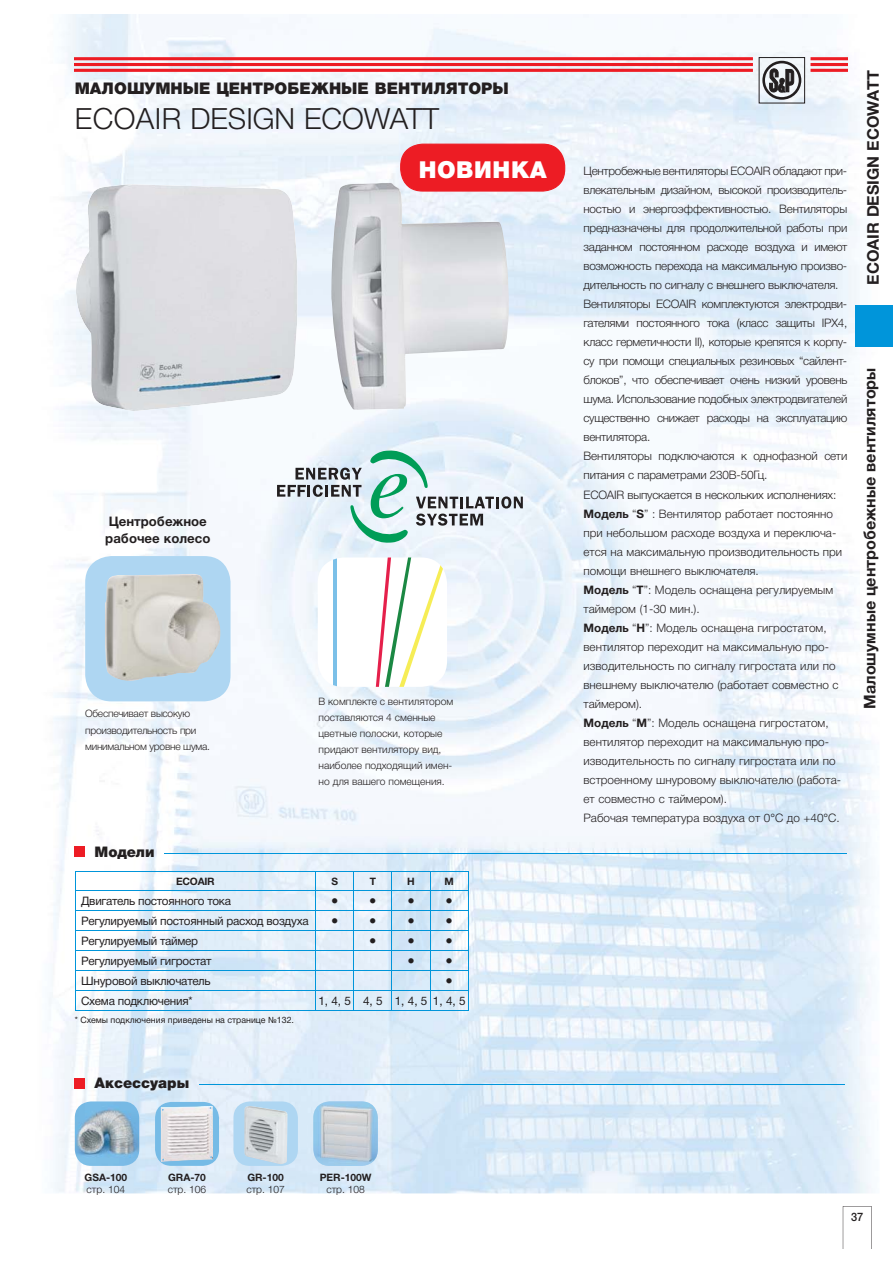
<style>
.page{position:relative;width:893px;height:1263px;background:#fff}
.page>*{position:absolute;margin:0;border:0;box-sizing:border-box;transform-origin:0 0}
.t1{font:300 29.25px "Helvetica Neue Cyr";color:#231f20}
.t2{font:900 23.4px "Helvetica Neue Cyr";letter-spacing:.025em;color:#fff}
.t3{font:700 16.05px "Helvetica Neue Cyr";color:#231f20}
.t4{font:900 16.05px "Helvetica Neue Cyr";color:#231f20}
.t5{font:900 14.7px "Helvetica Neue Cyr";color:#231f20}
.t6{font:300 14.7px "Helvetica Neue Cyr";color:#231f20}
.t7{font:700 13.2px/17.5px "Helvetica Neue Cyr";color:#231f20}
.t8{font:300 11.7px/19px "Helvetica Neue Cyr";letter-spacing:-.02em;color:#231f20}
.t9{font:11.7px "Helvetica Neue Cyr";letter-spacing:-.02em;color:#231f20}
.t10{font:500 11.7px "Helvetica Neue Cyr";color:#231f20;scale:.95 1}
.t11{font:300 10.2px/16px "Helvetica Neue Cyr";color:#231f20}
.t12{font:300 10.2px/16px "Helvetica Neue Cyr";letter-spacing:-.025em;color:#231f20}
.t13{font:700 10.2px "Helvetica Neue Cyr";color:#231f20}
.t14{font:8.85px "Helvetica Neue Cyr";color:#231f20}
.s1{font-weight:700}
</style>
<div class="page">
<img style="left:49px;top:15px;width:825px;height:1178px">
<div style="left:762px;top:61px;width:39px;height:39px;border:3px solid #231f20;border-radius:50%"></div>
<div style="left:759px;top:57px;width:46px;height:46px;border:1px solid #231f20"></div>
<svg style="left:769px;top:69px;width:25px;height:23px"></svg>
<hr style="left:75px;top:57px;width:678px;height:3px;background:#ed1c24">
<hr style="left:75px;top:63px;width:678px;height:3px;background:#ed1c24">
<hr style="left:75px;top:69px;width:678px;height:3px;background:#ed1c24">
<hr style="left:810px;top:57px;width:37px;height:3px;background:#ed1c24">
<hr style="left:810px;top:63px;width:37px;height:3px;background:#ed1c24">
<hr style="left:810px;top:69px;width:37px;height:3px;background:#ed1c24">
<div style="left:856px;top:305px;width:37px;height:42px;background:#0095da"></div>
<svg style="left:318px;top:558px;width:129px;height:129px"></svg>
<svg style="left:843px;top:1206px;width:29px;height:42px"></svg>
<div style="left:85px;top:556px;width:146px;height:145px;background:#aed6f2;border-radius:26px"></div>
<img style="left:105px;top:574px;width:116px;height:107px">
<div style="left:75px;top:846px;width:10px;height:11px;background:#ed1c24"></div>
<hr style="left:164px;top:853px;width:683px;height:1px;background:#0095da">
<hr style="left:75px;top:871px;width:241px;height:1px;background:#0095da">
<hr style="left:316px;top:871px;width:153px;height:1px;background:#0095da">
<hr style="left:75px;top:890px;width:241px;height:1px;background:#0095da">
<hr style="left:75px;top:910px;width:241px;height:1px;background:#0095da">
<hr style="left:75px;top:930px;width:241px;height:1px;background:#0095da">
<hr style="left:75px;top:950px;width:241px;height:1px;background:#0095da">
<hr style="left:316px;top:890px;width:153px;height:1px;background:#0095da">
<hr style="left:316px;top:910px;width:153px;height:1px;background:#0095da">
<hr style="left:316px;top:930px;width:153px;height:1px;background:#0095da">
<hr style="left:316px;top:950px;width:153px;height:1px;background:#0095da">
<svg style="left:75px;top:872px;width:1px;height:139px"></svg>
<hr style="left:75px;top:970px;width:241px;height:1px;background:#0095da">
<svg style="left:315px;top:872px;width:1px;height:139px"></svg>
<hr style="left:316px;top:970px;width:76px;height:1px;background:#0095da">
<svg style="left:353px;top:872px;width:1px;height:139px"></svg>
<svg style="left:391px;top:872px;width:1px;height:139px"></svg>
<svg style="left:430px;top:872px;width:1px;height:139px"></svg>
<hr style="left:392px;top:970px;width:77px;height:1px;background:#0095da">
<svg style="left:468px;top:872px;width:1px;height:139px"></svg>
<hr style="left:75px;top:990px;width:241px;height:1px;background:#0095da">
<hr style="left:75px;top:1011px;width:241px;height:1px;background:#0095da">
<hr style="left:316px;top:990px;width:76px;height:1px;background:#0095da">
<hr style="left:316px;top:1011px;width:76px;height:1px;background:#0095da">
<hr style="left:392px;top:990px;width:77px;height:1px;background:#0095da">
<hr style="left:392px;top:1011px;width:77px;height:1px;background:#0095da">
<img style="left:331px;top:183px;width:178px;height:227px">
<img style="left:76px;top:184px;width:221px;height:227px">
<svg style="left:277px;top:451px;width:246px;height:92px"></svg>
<hr style="left:199px;top:1084px;width:645px;height:1px;background:#0095da">
<div style="left:75px;top:1078px;width:10px;height:10px;background:#ed1c24"></div>
<img style="left:75px;top:1101px;width:64px;height:65px;border-radius:16px">
<div style="left:155px;top:1102px;width:64px;height:64px;background:#76bbe6;border-radius:16px"></div>
<img style="left:161px;top:1106px;width:52px;height:56px">
<img style="left:313px;top:1101px;width:65px;height:65px;border-radius:16px">
<div style="left:233px;top:1101px;width:65px;height:65px;background:#aed6f2;border-radius:16px"></div>
<img style="left:244px;top:1106px;width:44px;height:58px">
<svg style="left:400px;top:144px;width:165px;height:48px;background:#ec2830"></svg>
<h3 class="t4" style="left:75px;top:82px;width:436px">МАЛОШУМНЫЕ ЦЕНТРОБЕЖНЫЕ ВЕНТИЛЯТОРЫ</h3>
<h1 class="t1" style="left:75px;top:108px;width:365px">ECOAIR DESIGN ECOWATT</h1>
<h2 class="t2" style="left:419px;top:161px;width:130px">НОВИНКА</h2>
<p class="t7" style="left:105px;top:514px;width:107px">Центробежное рабочее колесо</p>
<p class="t12" style="left:85px;top:707px;width:126px">Обеспечивает высокую производительность при минимальном уровне шума.</p>
<p class="t5" style="left:95px;top:846px;width:62px">Модели</p>
<p class="t11" style="left:319px;top:694px;width:136px">В комплекте с вентилятором поставляются 4 сменные цветные полоски, которые придают вентилятору вид, наиболее подходящий имен&shy;но для вашего помещения.</p>
<p class="t13" style="left:176px;top:877px;width:40px">ECOAIR</p>
<p class="t13" style="left:331px;top:877px;width:8px">S</p>
<p class="t13" style="left:370px;top:877px;width:8px">T</p>
<p class="t13" style="left:407px;top:877px;width:9px">H</p>
<p class="t13" style="left:445px;top:877px;width:11px">M</p>
<p class="t9" style="left:81px;top:896px;width:151px">Двигатель постоянного тока</p>
<p class="t6" style="left:331px;top:895px;width:47px">• •</p>
<p class="t6" style="left:407px;top:895px;width:47px">• •</p>
<p class="t9" style="left:81px;top:916px;width:229px">Регулируемый постоянный расход воздуха</p>
<p class="t6" style="left:331px;top:915px;width:47px">• •</p>
<p class="t6" style="left:407px;top:915px;width:47px">• •</p>
<p class="t9" style="left:81px;top:936px;width:119px">Регулируемый таймер</p>
<p class="t6" style="left:369px;top:935px;width:47px">• •</p>
<p class="t6" style="left:446px;top:935px;width:9px">•</p>
<p class="t9" style="left:81px;top:956px;width:132px">Регулируемый гигростат</p>
<p class="t6" style="left:407px;top:955px;width:47px">• •</p>
<p class="t9" style="left:81px;top:977px;width:131px">Шнуровой выключатель</p>
<p class="t6" style="left:446px;top:975px;width:9px">•</p>
<p class="t9" style="left:81px;top:997px;width:113px">Схема подключения*</p>
<p class="t9" style="left:318px;top:997px;width:149px">1, 4, 5 4, 5 1, 4, 5 1, 4, 5</p>
<p class="t14" style="left:75px;top:1017px;width:221px">* Схемы подключения приведены на странице №132.</p>
<p class="t5" style="left:95px;top:1078px;width:96px">Аксессуары</p>
<p class="t13" style="left:85px;top:1173px;width:44px">GSA-100</p>
<p class="t11" style="left:87px;top:1183px;width:40px">стр. 104</p>
<p class="t13" style="left:168px;top:1173px;width:39px">GRA-70</p>
<p class="t11" style="left:168px;top:1183px;width:40px">стр. 106</p>
<p class="t13" style="left:247px;top:1173px;width:38px">GR-100</p>
<p class="t11" style="left:246px;top:1183px;width:40px">стр. 107</p>
<p class="t13" style="left:320px;top:1173px;width:53px">PER-100W</p>
<p class="t11" style="left:326px;top:1183px;width:40px">стр. 108</p>
<p class="t8" style="left:583px;top:162px;width:265px">Центробежные вентиляторы ECOAIR обладают при&shy;влекательным дизайном, высокой производитель&shy;ностью и энергоэффективностью. Вентиляторы предназначены для продолжительной работы при заданном постоянном расходе воздуха и имеют возможность перехода на максимальную произво&shy;дительность по сигналу с внешнего выключателя.<br>Вентиляторы ECOAIR комплектуются электродви&shy;гателями постоянного тока (класс защиты IPX4, класс герметичности II), которые крепятся к корпу&shy;су при помощи специальных резиновых “сайлент&shy;блоков”, что обеспечивает очень низкий уровень шума. Использование подобных электродвигателей существенно снижает расходы на эксплуатацию вентилятора.<br>Вентиляторы подключаются к однофазной сети питания с параметрами 230В-50Гц.<br>ECOAIR выпускается в нескольких исполнениях:<br><span class="s1">Модель</span> “<span class="s1">S</span>” : Вентилятор работает постоянно при небольшом расходе воздуха и переключа&shy;ется на максимальную производительность при помощи внешнего выключателя.<br><span class="s1">Модель</span> “<span class="s1">T</span>”: Модель оснащена регулируемым таймером (1-30 мин.).<br><span class="s1">Модель</span> “<span class="s1">H</span>”: Модель оснащена гигростатом, вентилятор переходит на максимальную про&shy;изводительность по сигналу гигростата или по внешнему выключателю (работает совместно с таймером).<br><span class="s1">Модель</span> “<span class="s1">M</span>”: Модель оснащена гигростатом, вентилятор переходит на максимальную про&shy;изводительность по сигналу гигростата или по встроенному шнуровому выключателю (работа&shy;ет совместно с таймером).<br>Рабочая температура воздуха от 0°С до +40°С.</p>
<h3 class="t3" style="left:867px;top:285px;width:216px;rotate:-90deg">ECOAIR DESIGN ECOWATT</h3>
<h3 class="t3" style="left:864px;top:709px;width:342px;rotate:-90deg">Малошумные центробежные вентиляторы</h3>
<p class="t10" style="left:851px;top:1212px;width:15px">37</p>
</div>
